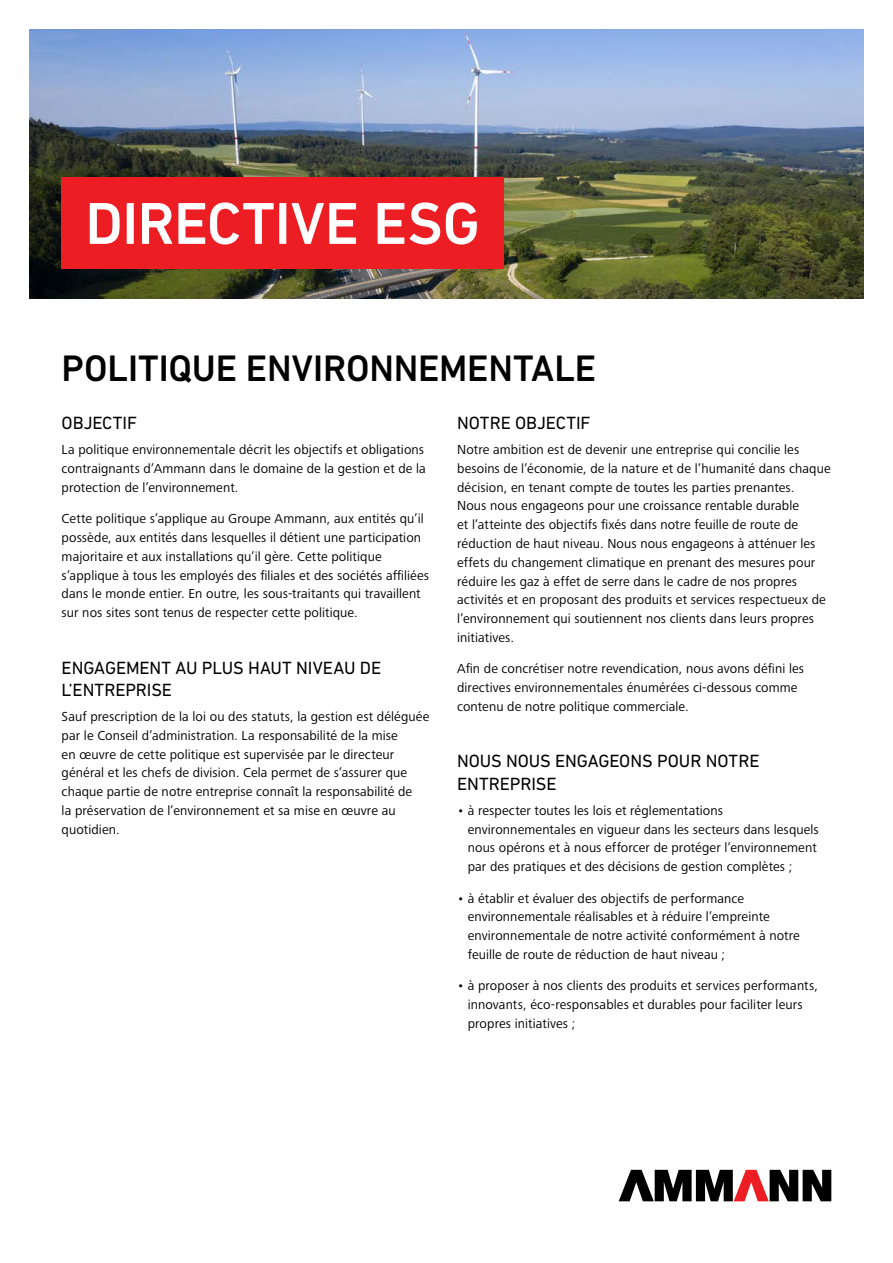
<style>
.page{position:relative;width:893px;height:1263px;background:#fff}
.page>*{position:absolute;margin:0;border:0;box-sizing:border-box;transform-origin:0 0}
.t1{font:500 60px "DIN Next LT Pro";letter-spacing:-.005em;color:#fff}
.t2{font:500 37.5px "DIN Next LT Pro";letter-spacing:-.005em;color:#000}
.t3{font:18px/22.5px "DIN Next LT Pro";letter-spacing:-.005em;color:#000}
.t4{font:13.5px/18.8px "Frutiger Next LTW1 G";letter-spacing:.01em;color:#000}
</style>
<div class="page">
<svg style="left:619px;top:1170px;width:212px;height:31px"></svg>
<img style="left:30px;top:30px;width:833px;height:269px">
<div style="left:62px;top:178px;width:442px;height:91px;background:#ed1d24"></div>
<h1 class="t1" style="left:85px;top:189px;width:396px">DIRECTIVE ESG</h1>
<h2 class="t2" style="left:62px;top:347px;width:536px">POLITIQUE ENVIRONNEMENTALE</h2>
<h3 class="t3" style="left:62px;top:411px;width:77px">OBJECTIF</h3>
<p class="t4" style="left:62px;top:441px;width:366px">La politique environnementale décrit les objectifs et obligations contraignants d’Ammann dans le domaine de la gestion et de la protection de l’environnement.</p>
<p class="t4" style="left:62px;top:510px;width:369px">Cette politique s’applique au Groupe Ammann, aux entités qu’il possède, aux entités dans lesquelles il détient une participation majoritaire et aux installations qu’il gère. Cette politique s’applique à tous les employés des filiales et des sociétés affiliées dans le monde entier. En outre, les sous-traitants qui travaillent sur nos sites sont tenus de respecter cette politique.</p>
<h3 class="t3" style="left:457px;top:411px;width:135px">NOTRE OBJECTIF</h3>
<p class="t4" style="left:457px;top:441px;width:375px">Notre ambition est de devenir une entreprise qui concilie les besoins de l’économie, de la nature et de l’humanité dans chaque décision, en tenant compte de toutes les parties prenantes.<br>Nous nous engageons pour une croissance rentable durable<br>et l’atteinte des objectifs fixés dans notre feuille de route de réduction de haut niveau. Nous nous engageons à atténuer les effets du changement climatique en prenant des mesures pour réduire les gaz à effet de serre dans le cadre de nos propres activités et en proposant des produits et services respectueux de l’environnement qui soutiennent nos clients dans leurs propres initiatives.</p>
<p class="t4" style="left:457px;top:660px;width:348px">Afin de concrétiser notre revendication, nous avons défini les directives environnementales énumérées ci-dessous comme contenu de notre politique commerciale.</p>
<h3 class="t3" style="left:62px;top:656px;width:321px">ENGAGEMENT AU PLUS HAUT NIVEAU DE<br>L’ENTREPRISE</h3>
<p class="t4" style="left:62px;top:708px;width:369px">Sauf prescription de la loi ou des statuts, la gestion est déléguée par le Conseil d’administration. La responsabilité de la mise<br>en œuvre de cette politique est supervisée par le directeur général et les chefs de division. Cela permet de s’assurer que chaque partie de notre entreprise connaît la responsabilité de<br>la préservation de l’environnement et sa mise en œuvre au quotidien.</p>
<h3 class="t3" style="left:457px;top:750px;width:304px">NOUS NOUS ENGAGEONS POUR NOTRE<br>ENTREPRISE</h3>
<p class="t4" style="left:468px;top:801px;width:353px;text-indent:-11px">• à respecter toutes les lois et réglementations environnementales en vigueur dans les secteurs dans lesquels nous opérons et à nous efforcer de protéger l’environnement par des pratiques et des décisions de gestion complètes ;</p>
<p class="t4" style="left:468px;top:889px;width:334px;text-indent:-11px">• à établir et évaluer des objectifs de performance environnementale réalisables et à réduire l’empreinte environnementale de notre activité conformément à notre feuille de route de réduction de haut niveau ;</p>
<p class="t4" style="left:468px;top:977px;width:352px;text-indent:-11px">• à proposer à nos clients des produits et services performants, innovants, éco-responsables et durables pour faciliter leurs propres initiatives ;</p>
</div>
